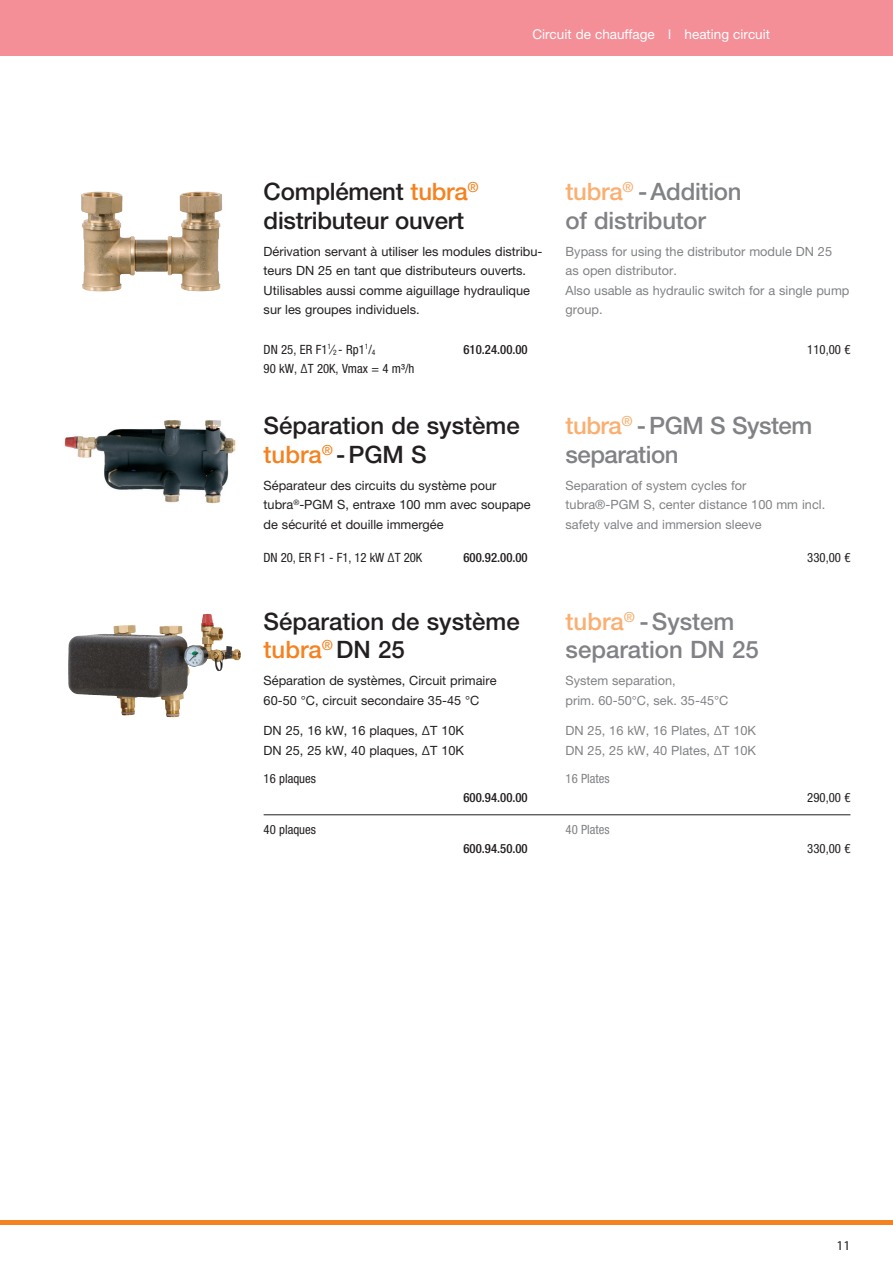
<style>
.page{position:relative;width:893px;height:1263px;background:#fff}
.page>*{position:absolute;margin:0;border:0;box-sizing:border-box;transform-origin:0 0}
.t1{font:500 24px/28.8px "Helvetica Neue LT Std";color:#231f20}
.t2{font:500 24px/28.8px "Helvetica Neue LT Std";letter-spacing:-.01em;color:#808285}
.t3{font:13.5px "Helvetica Neue LT Std";color:#fff}
.t4{font:13.5px "Myriad Pro";color:#231f20}
.t5{font:12.75px/19.5px "Helvetica Neue LT Std";color:#231f20}
.t6{font:12.75px/19.5px "Helvetica Neue LT Std";color:#808285}
.t7{font:condensed 12.75px "Helvetica Neue LT Std";color:#231f20}
.t8{font:500 condensed 12.75px "Helvetica Neue LT Std";color:#231f20}
.t9{font:condensed 12.75px "Helvetica Neue LT Std";color:#808285}
.s1{color:#f58220}
.s2{color:#faaf71}
</style>
<div class="page">
<div style="left:0;top:0;width:893px;height:55px;background:#f48f98"></div>
<div style="left:0;top:1220px;width:893px;height:5px;background:#f58220"></div>
<img style="left:81px;top:191px;width:142px;height:101px">
<img style="left:131px;top:614px;width:74px;height:33px">
<img style="left:64px;top:420px;width:172px;height:84px">
<hr style="left:264px;top:814px;width:586px;height:1px;background:#231f20">
<p class="t3" style="left:532px;top:27px;width:124px">Circuit de chauffage</p>
<p class="t3" style="left:668px;top:27px;width:4px">l</p>
<p class="t3" style="left:685px;top:27px;width:87px">heating circuit</p>
<p class="t1" style="left:264px;top:177px;width:217px">Complément <span class="s1">tubra</span><sup>® </sup>distributeur ouvert</p>
<p class="t2" style="left:566px;top:177px;width:178px"><span class="s2">tubra</span><sup>®</sup> -Addition</p>
<p class="t2" style="left:566px;top:206px;width:142px">of distributor</p>
<p class="t5" style="left:264px;top:241px;width:280px">Dérivation servant à utiliser les modules distribu&shy;teurs DN 25 en tant que distributeurs ouverts.</p>
<p class="t5" style="left:264px;top:280px;width:268px">Utilisables aussi comme aiguillage hydraulique sur les groupes individuels.</p>
<p class="t6" style="left:566px;top:241px;width:268px">Bypass for using the distributor module DN 25</p>
<p class="t6" style="left:566px;top:261px;width:113px">as open distributor.</p>
<p class="t6" style="left:566px;top:280px;width:285px">Also usable as hydraulic switch for a single pump group.</p>
<p class="t7" style="left:264px;top:342px;width:113px">DN 25, ER F1<sup>1</sup>⁄<sub>2</sub> - Rp1<sup>1</sup>/<sub>4</sub></p>
<p class="t8" style="left:463px;top:341px;width:66px">610.24.00.00</p>
<p class="t7" style="left:264px;top:361px;width:152px">90 kW, ∆T 20K, Vmax = 4 m³/h</p>
<p class="t7" style="left:807px;top:342px;width:45px">110,00 €</p>
<p class="t1" style="left:264px;top:411px;width:258px">Séparation de système <span class="s1">tubra</span><sup>®</sup> -PGM S</p>
<p class="t2" style="left:566px;top:411px;width:248px"><span class="s2">tubra</span><sup>®</sup> -PGM S System separation</p>
<p class="t5" style="left:264px;top:475px;width:268px">Séparateur des circuits du système pour tubra<sup>®</sup>-PGM S, entraxe 100 mm avec soupape de sécurité et douille immergée</p>
<p class="t6" style="left:566px;top:475px;width:182px">Separation of system cycles for</p>
<p class="t6" style="left:566px;top:495px;width:261px">tubra®-PGM S, center distance 100 mm incl. safety valve and immersion sleeve</p>
<p class="t7" style="left:264px;top:550px;width:160px">DN 20, ER F1 - F1, 12 kW ∆T 20K</p>
<p class="t8" style="left:463px;top:550px;width:66px">600.92.00.00</p>
<p class="t7" style="left:807px;top:550px;width:45px">330,00 €</p>
<p class="t1" style="left:264px;top:606px;width:258px">Séparation de système <span class="s1">tubra</span><sup>®</sup> DN 25</p>
<p class="t2" style="left:566px;top:606px;width:170px"><span class="s2">tubra</span><sup>®</sup> -System</p>
<p class="t2" style="left:566px;top:635px;width:195px">separation DN 25</p>
<p class="t5" style="left:264px;top:671px;width:234px">Séparation de systèmes, Circuit primaire<br>60-50 °C, circuit secondaire 35-45 °C</p>
<p class="t5" style="left:264px;top:721px;width:202px">DN 25, 16 kW, 16 plaques, ∆T 10K</p>
<p class="t5" style="left:264px;top:740px;width:202px">DN 25, 25 kW, 40 plaques, ∆T 10K</p>
<p class="t6" style="left:566px;top:671px;width:112px">System separation,</p>
<p class="t6" style="left:566px;top:690px;width:164px">prim. 60-50°C, sek. 35-45°C</p>
<p class="t6" style="left:566px;top:721px;width:192px">DN 25, 16 kW, 16 Plates, ∆T 10K</p>
<p class="t6" style="left:566px;top:740px;width:192px">DN 25, 25 kW, 40 Plates, ∆T 10K</p>
<p class="t7" style="left:264px;top:771px;width:54px">16 plaques</p>
<p class="t9" style="left:566px;top:771px;width:46px">16 Plates</p>
<p class="t8" style="left:463px;top:790px;width:66px">600.94.00.00</p>
<p class="t7" style="left:807px;top:790px;width:45px">290,00 €</p>
<p class="t7" style="left:264px;top:822px;width:54px">40 plaques</p>
<p class="t9" style="left:566px;top:822px;width:46px">40 Plates</p>
<p class="t8" style="left:463px;top:841px;width:66px">600.94.50.00</p>
<p class="t7" style="left:807px;top:841px;width:45px">330,00 €</p>
<p class="t4" style="left:837px;top:1237px;width:15px">11</p>
</div>
